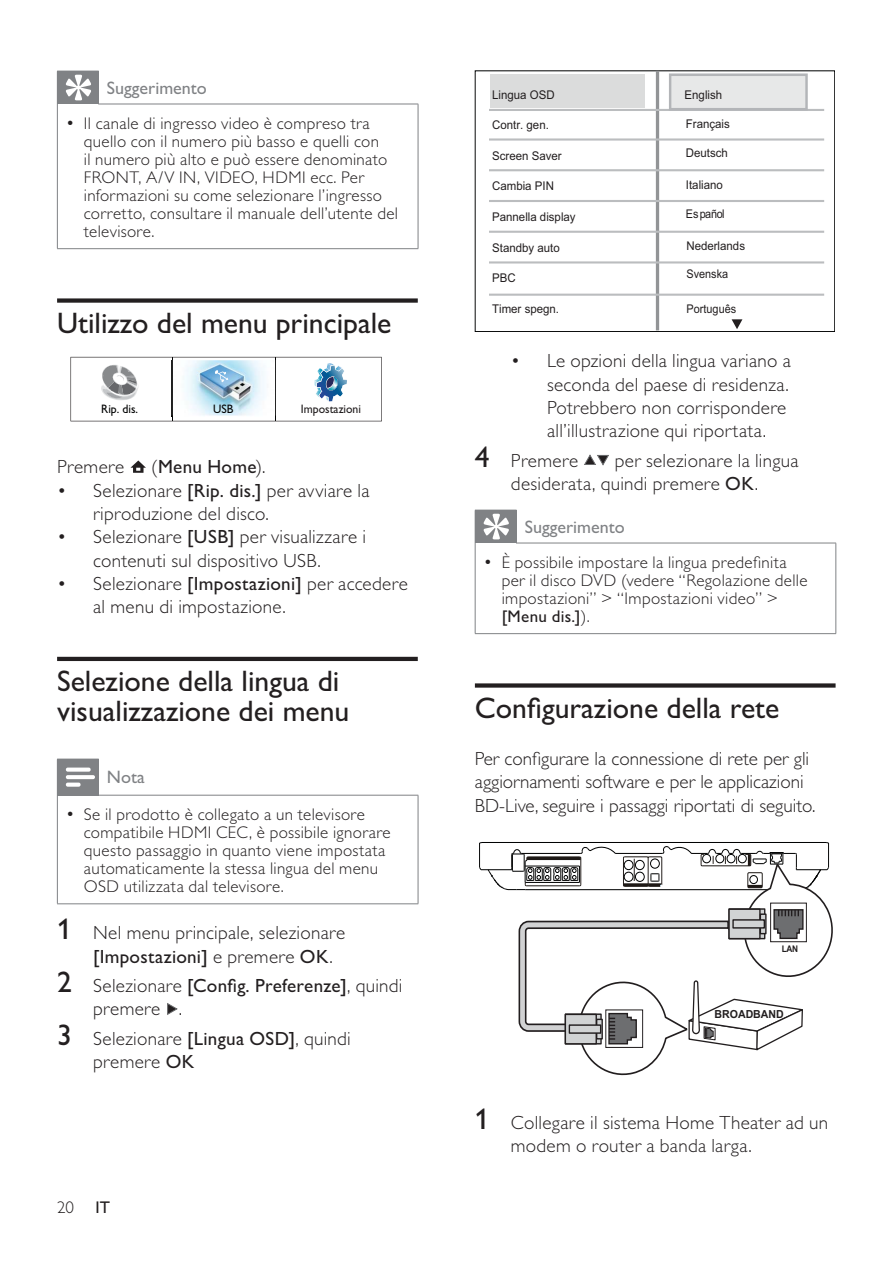
<style>
.page{position:relative;width:893px;height:1263px;background:#fff}
.page>*{position:absolute;margin:0;border:0;box-sizing:border-box;transform-origin:0 0}
.t1{font:29.7px/29.7px "Gill Sans Alt One WGL";color:#231f20}
.t2{font:19.05px/23.2px "Gill Sans Alt One WGL Light";letter-spacing:.015em;color:#231f20}
.t3{font:19.05px "Gill Sans Alt One WGL";letter-spacing:.015em;color:#231f20}
.t4{font:18px "Gill Sans Alt One WGL";color:#808285}
.t5{font:16.95px/18px "Gill Sans Alt One WGL Light";letter-spacing:.02em;color:#231f20}
.t6{font:16.95px "Gill Sans Alt One WGL";letter-spacing:.02em;color:#231f20}
.t7{font:12.3px "Gill Sans Alt One WGL";color:#221e1f;scale:.95 1}
.t8{font:12.3px "Gill Sans Alt One WGL";color:#010202;scale:.95 1}
.t9{font:12.3px "Gill Sans Alt One WGL";color:#030404;scale:.95 1}
.t10{font:12px "Arial";color:#221e1f;scale:.95 1}
.t11{font:12px "Arial";color:#221e1f;scale:.91 1}
.t12{font:12px "Arial";letter-spacing:-.02em;color:#221e1f;scale:.91 1}
.t13{font:700 11.1px "Arial";color:#221e1f;scale:.95 1}
.t14{font:700 9.15px "Arial";color:#221e1f;scale:.91 1}
.s1{font-size:18px}
.s2{font-family:"Gill Sans Alt One WGL Light"}
.s3{font-family:"Gill Sans Alt One WGL"}
.s4{font-family:"Gill Sans Alt One WGL";font-size:29.7px}
</style>
<div class="page">
<div style="left:475px;top:683px;width:360px;height:5px;background:#231f20"></div>
<svg style="left:584px;top:455px;width:24px;height:10px"></svg>
<div style="left:475px;top:510px;width:41px;height:33px;background:#808285"></div>
<hr style="left:516px;top:510px;width:1px;height:33px;background:#808285">
<hr style="left:516px;top:543px;width:320px;height:1px;background:#808285">
<hr style="left:475px;top:543px;width:1px;height:90px;background:#808285">
<hr style="left:475px;top:633px;width:361px;height:1px;background:#808285">
<hr style="left:835px;top:543px;width:1px;height:90px;background:#808285">
<svg style="left:484px;top:514px;width:25px;height:25px"></svg>
<div style="left:475px;top:71px;width:360px;height:261px;border:1px solid #020303"></div>
<hr style="left:656px;top:71px;width:3px;height:259px;background:#929496">
<hr style="left:489px;top:138px;width:335px;height:3px;background:#bbbdbf">
<hr style="left:489px;top:169px;width:335px;height:2px;background:#bbbdbf">
<hr style="left:489px;top:231px;width:335px;height:2px;background:#bbbdbf">
<hr style="left:489px;top:200px;width:335px;height:2px;background:#bbbdbf">
<hr style="left:489px;top:261px;width:335px;height:3px;background:#bbbdbf">
<hr style="left:489px;top:109px;width:335px;height:2px;background:#bbbdbf">
<hr style="left:489px;top:294px;width:335px;height:2px;background:#bbbdbf">
<div style="left:490px;top:75px;width:155px;height:33px;background:#dbdcdc"></div>
<div style="left:670px;top:75px;width:136px;height:34px;background:#e7e8e8"></div>
<div style="left:669px;top:74px;width:139px;height:36px;border:3px solid #b3b5b8"></div>
<svg style="left:731px;top:319px;width:11px;height:10px"></svg>
<svg style="left:479px;top:842px;width:354px;height:234px"></svg>
<div style="left:565px;top:1014px;width:36px;height:30px;background:#d1d3d4"></div>
<div style="left:565px;top:1013px;width:37px;height:32px;border:1px solid #231f20"></div>
<div style="left:565px;top:1014px;width:32px;height:31px;border:1px solid #231f20"></div>
<div style="left:597px;top:1019px;width:5px;height:20px;background:#d1d3d4"></div>
<div style="left:596px;top:1019px;width:7px;height:21px;border:1px solid #231f20"></div>
<div style="left:569px;top:1025px;width:32px;height:8px;background:#d1d3d4"></div>
<div style="left:569px;top:1024px;width:32px;height:10px;border:1px solid #231f20"></div>
<div style="left:57px;top:298px;width:361px;height:5px;background:#231f20"></div>
<hr style="left:57px;top:657px;width:361px;height:4px;background:#231f20">
<div style="left:57px;top:71px;width:41px;height:33px;background:#808285"></div>
<hr style="left:98px;top:71px;width:1px;height:33px;background:#808285">
<hr style="left:98px;top:104px;width:320px;height:1px;background:#808285">
<hr style="left:57px;top:104px;width:1px;height:144px;background:#808285">
<hr style="left:57px;top:248px;width:361px;height:1px;background:#808285">
<hr style="left:418px;top:104px;width:1px;height:144px;background:#808285">
<svg style="left:66px;top:75px;width:25px;height:25px"></svg>
<svg style="left:70px;top:357px;width:312px;height:64px"></svg>
<svg style="left:130px;top:460px;width:16px;height:13px"></svg>
<div style="left:57px;top:759px;width:41px;height:36px;background:#808285"></div>
<hr style="left:98px;top:759px;width:1px;height:36px;background:#808285">
<hr style="left:98px;top:795px;width:320px;height:1px;background:#808285">
<hr style="left:57px;top:795px;width:1px;height:109px;background:#808285">
<hr style="left:57px;top:904px;width:361px;height:1px;background:#808285">
<hr style="left:418px;top:795px;width:1px;height:109px;background:#808285">
<svg style="left:66px;top:768px;width:29px;height:19px"></svg>
<svg style="left:168px;top:1004px;width:9px;height:10px"></svg>
<p class="t4" style="left:107px;top:81px;width:101px">Suggerimento</p>
<p class="t5" style="left:84px;top:116px;width:316px;text-indent:-18px"><span class="s1">•</span> Il canale di ingresso video è compreso tra quello con il numero più basso e quelli con<br>il numero più alto e può essere denominato FRONT, A/V IN, VIDEO, HDMI ecc. Per informazioni su come selezionare l’ingresso corretto, consultare il manuale dell’utente del televisore.</p>
<h1 class="t1" style="left:57px;top:311px;width:336px">Utilizzo del menu principale</h1>
<p class="t8" style="left:101px;top:405px;width:40px">Rip. dis.</p>
<p class="t9" style="left:213px;top:405px;width:23px">USB</p>
<p class="t7" style="left:301px;top:405px;width:65px">Impostazioni</p>
<p class="t2" style="left:57px;top:457px;width:69px">Premere</p>
<p class="t3" style="left:151px;top:460px;width:116px"><span class="s2">(</span> Menu Home<span class="s2">).</span></p>
<p class="t2" style="left:93px;top:481px;width:278px;text-indent:-36px">• Selezionare <span class="s3">[Rip. dis.]</span> per avviare la riproduzione del disco.</p>
<p class="t2" style="left:57px;top:527px;width:310px;text-align:center">• Selezionare <span class="s3">[USB]</span> per visualizzare i contenuti sul dispositivo USB.</p>
<p class="t2" style="left:93px;top:574px;width:316px;text-indent:-36px">• Selezionare <span class="s3">[Impostazioni]</span> per accedere al menu di impostazione.</p>
<h1 class="t1" style="left:57px;top:670px;width:294px">Selezione della lingua di visualizzazione dei menu</h1>
<p class="t4" style="left:107px;top:771px;width:39px">Nota</p>
<p class="t5" style="left:84px;top:807px;width:308px;text-indent:-18px"><span class="s1">•</span> Se il prodotto è collegato a un televisore compatibile HDMI CEC, è possibile ignorare questo passaggio in quanto viene impostata automaticamente la stessa lingua del menu OSD utilizzata dal televisore.</p>
<p class="t2" style="left:57px;top:924px;width:290px"><span class="s4">1</span> Nel menu principale, selezionare</p>
<p class="t3" style="left:93px;top:950px;width:241px">[Impostazioni] <span class="s2">e premere</span> OK<span class="s2">.</span></p>
<p class="t2" style="left:93px;top:976px;width:311px;text-indent:-36px"><span class="s4">2</span> Selezionare <span class="s3">[Con-g. Preferenze]</span>, quindi premere .</p>
<p class="t2" style="left:93px;top:1029px;width:259px;text-indent:-36px"><span class="s4">3</span> Selezionare <span class="s3">[Lingua OSD]</span>, quindi premere <span class="s3">OK</span></p>
<p class="t5" style="left:57px;top:1200px;width:18px">20</p>
<p class="t6" style="left:95px;top:1202px;width:16px">IT</p>
<p class="t10" style="left:492px;top:90px;width:67px">Lingua OSD</p>
<p class="t10" style="left:492px;top:121px;width:61px">Contr. gen.</p>
<p class="t10" style="left:492px;top:151px;width:75px">Screen Saver</p>
<p class="t10" style="left:492px;top:182px;width:67px">Cambia PIN</p>
<p class="t10" style="left:492px;top:212px;width:89px">Pannella display</p>
<p class="t10" style="left:492px;top:243px;width:73px">Standby auto</p>
<p class="t10" style="left:492px;top:274px;width:26px">PBC</p>
<p class="t10" style="left:492px;top:304px;width:72px">Timer spegn.</p>
<p class="t10" style="left:684px;top:90px;width:41px">English</p>
<p class="t10" style="left:686px;top:119px;width:48px">Français</p>
<p class="t10" style="left:686px;top:149px;width:46px">Deutsch</p>
<p class="t10" style="left:686px;top:181px;width:40px">Italiano</p>
<p class="t12" style="left:686px;top:210px;width:44px">Español</p>
<p class="t10" style="left:686px;top:242px;width:63px">Nederlands</p>
<p class="t11" style="left:686px;top:270px;width:47px">Svenska</p>
<p class="t11" style="left:686px;top:305px;width:56px">Português</p>
<p class="t2" style="left:547px;top:351px;width:245px;text-indent:-36px">• Le opzioni della lingua variano a seconda del paese di residenza.<br>Potrebbero non corrispondere all’illustrazione qui riportata.</p>
<p class="t2" style="left:475px;top:451px;width:105px"><span class="s4">4</span> Premere</p>
<p class="t2" style="left:511px;top:451px;width:289px;text-indent:104px">per selezionare la lingua desiderata, quindi premere <span class="s3">OK</span>.</p>
<p class="t4" style="left:525px;top:521px;width:101px">Suggerimento</p>
<p class="t5" style="left:502px;top:555px;width:307px;text-indent:-18px"><span class="s1">•</span> È possibile impostare la lingua prede-nita per il disco DVD (vedere “Regolazione delle impostazioni” &gt; “Impostazioni video” &gt;</p>
<p class="t6" style="left:502px;top:610px;width:90px">[Menu dis.]<span class="s2">).</span></p>
<h1 class="t1" style="left:475px;top:696px;width:306px">Con-gurazione della rete</h1>
<p class="t2" style="left:475px;top:749px;width:342px">Per con-gurare la connessione di rete per gli aggiornamenti software e per le applicazioni<br>BD-Live, seguire i passaggi riportati di seguito.</p>
<p class="t14" style="left:782px;top:943px;width:20px">LAN</p>
<p class="t13" style="left:714px;top:1008px;width:75px">BROADBAND</p>
<p class="t2" style="left:511px;top:1113px;width:319px;text-indent:-36px"><span class="s4">1</span> Collegare il sistema Home Theater ad un modem o router a banda larga.</p>
</div>
